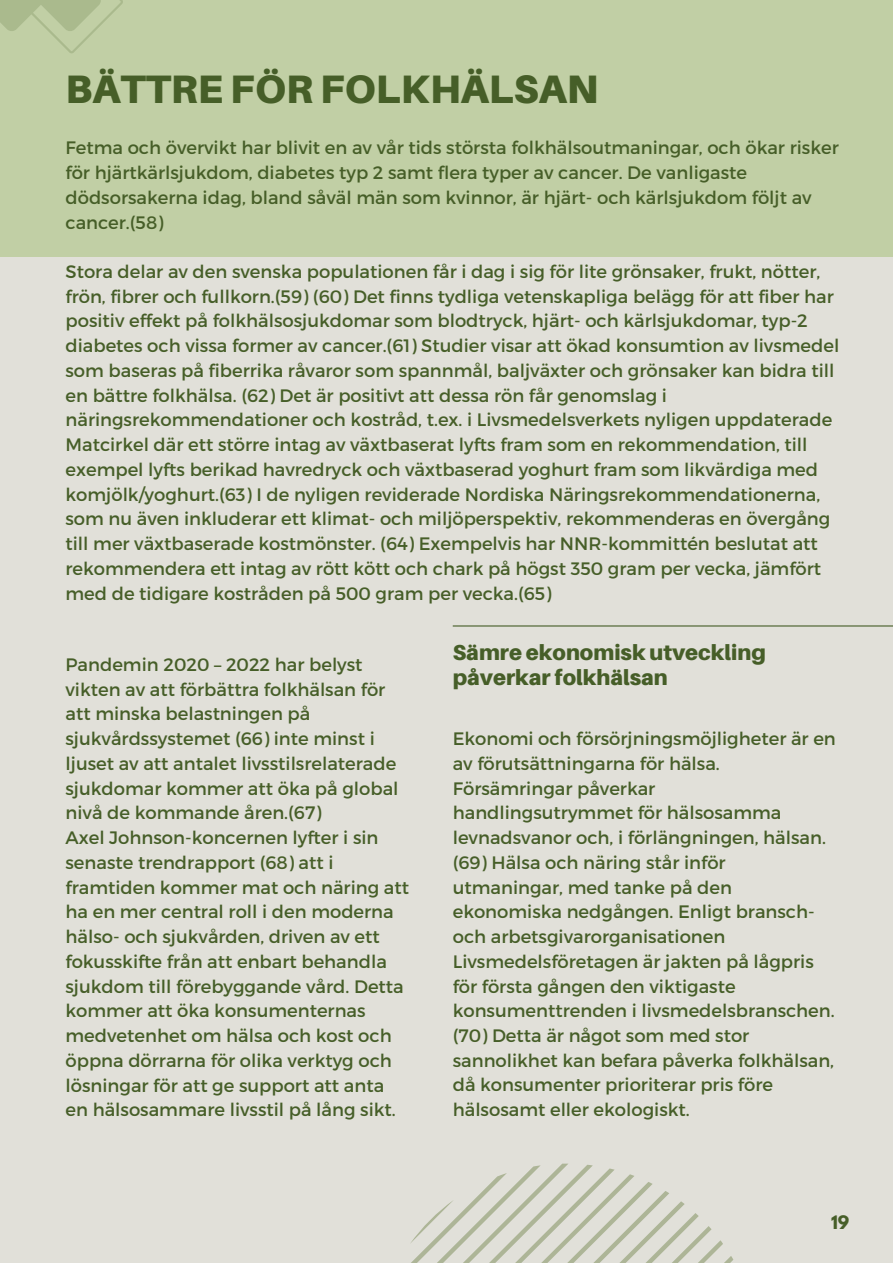
<style>
.page{position:relative;width:893px;height:1264px;background:#fff}
.page>*{position:absolute;margin:0;border:0;box-sizing:border-box;transform-origin:0 0}
.t1{font:900 39.75px "Aileron";color:#465e28}
.t2{font:900 21.6px/24.8px "Aileron";color:#465e28}
.t3{font:18px/24.8px "Montserrat";color:#465e28}
.t4{font:700 16.5px "League Spartan";color:#465e28}
</style>
<div class="page">
<div style="left:0;top:0;width:892px;height:1262px;background:#e1e0d9"></div>
<div style="left:0;top:0;width:892px;height:256px;background:#c1cfa5"></div>
<hr style="left:452px;top:625px;width:440px;height:1px;background:#465e28">
<svg style="left:0;top:0;width:123px;height:53px"></svg>
<svg style="left:411px;top:1163px;width:323px;height:99px"></svg>
<h1 class="t1" style="left:65px;top:64px;width:534px">BÄTTRE FÖR FOLKHÄLSAN</h1>
<p class="t3" style="left:65px;top:135px;width:774px">Fetma och övervikt har blivit en av vår tids största folkhälsoutmaningar, och ökar risker för hjärtkärlsjukdom, diabetes typ 2 samt flera typer av cancer. De vanligaste dödsorsakerna idag, bland såväl män som kvinnor, är hjärt- och kärlsjukdom följt av cancer.(58)</p>
<p class="t3" style="left:65px;top:258px;width:775px">Stora delar av den svenska populationen får i dag i sig för lite grönsaker, frukt, nötter, frön, fibrer och fullkorn.(59) (60) Det finns tydliga vetenskapliga belägg för att fiber har positiv effekt på folkhälsosjukdomar som blodtryck, hjärt- och kärlsjukdomar, typ-2 diabetes och vissa former av cancer.(61) Studier visar att ökad konsumtion av livsmedel som baseras på fiberrika råvaror som spannmål, baljväxter och grönsaker kan bidra till en bättre folkhälsa. (62) Det är positivt att dessa rön får genomslag i näringsrekommendationer och kostråd, t.ex. i Livsmedelsverkets nyligen uppdaterade Matcirkel där ett större intag av växtbaserat lyfts fram som en rekommendation, till exempel lyfts berikad havredryck och växtbaserad yoghurt fram som likvärdiga med komjölk/yoghurt.(63) I de nyligen reviderade Nordiska Näringsrekommendationerna, som nu även inkluderar ett klimat- och miljöperspektiv, rekommenderas en övergång till mer växtbaserade kostmönster. (64) Exempelvis har NNR-kommittén beslutat att rekommendera ett intag av rött kött och chark på högst 350 gram per vecka, jämfört med de tidigare kostråden på 500 gram per vecka.(65)</p>
<p class="t3" style="left:65px;top:651px;width:345px">Pandemin 2020 – 2022 har belyst vikten av att förbättra folkhälsan för att minska belastningen på sjukvårdssystemet (66) inte minst i ljuset av att antalet livsstilsrelaterade sjukdomar kommer att öka på global nivå de kommande åren.(67)<br>Axel Johnson-koncernen lyfter i sin senaste trendrapport (68) att i framtiden kommer mat och näring att ha en mer central roll i den moderna hälso- och sjukvården, driven av ett fokusskifte från att enbart behandla sjukdom till förebyggande vård. Detta kommer att öka konsumenternas medvetenhet om hälsa och kost och öppna dörrarna för olika verktyg och lösningar för att ge support att anta en hälsosammare livsstil på lång sikt.</p>
<p class="t2" style="left:452px;top:639px;width:314px">Sämre ekonomisk utveckling påverkar folkhälsan</p>
<p class="t3" style="left:452px;top:725px;width:384px">Ekonomi och försörjningsmöjligheter är en av förutsättningarna för hälsa.<br>Försämringar påverkar handlingsutrymmet för hälsosamma levnadsvanor och, i förlängningen, hälsan. (69) Hälsa och näring står inför utmaningar, med tanke på den ekonomiska nedgången. Enligt bransch&shy;och arbetsgivarorganisationen Livsmedelsföretagen är jakten på lågpris för första gången den viktigaste konsumenttrenden i livsmedelsbranschen. (70) Detta är något som med stor sannolikhet kan befara påverka folkhälsan, då konsumenter prioriterar pris före hälsosamt eller ekologiskt.</p>
<p class="t4" style="left:831px;top:1214px;width:20px">19</p>
</div>
